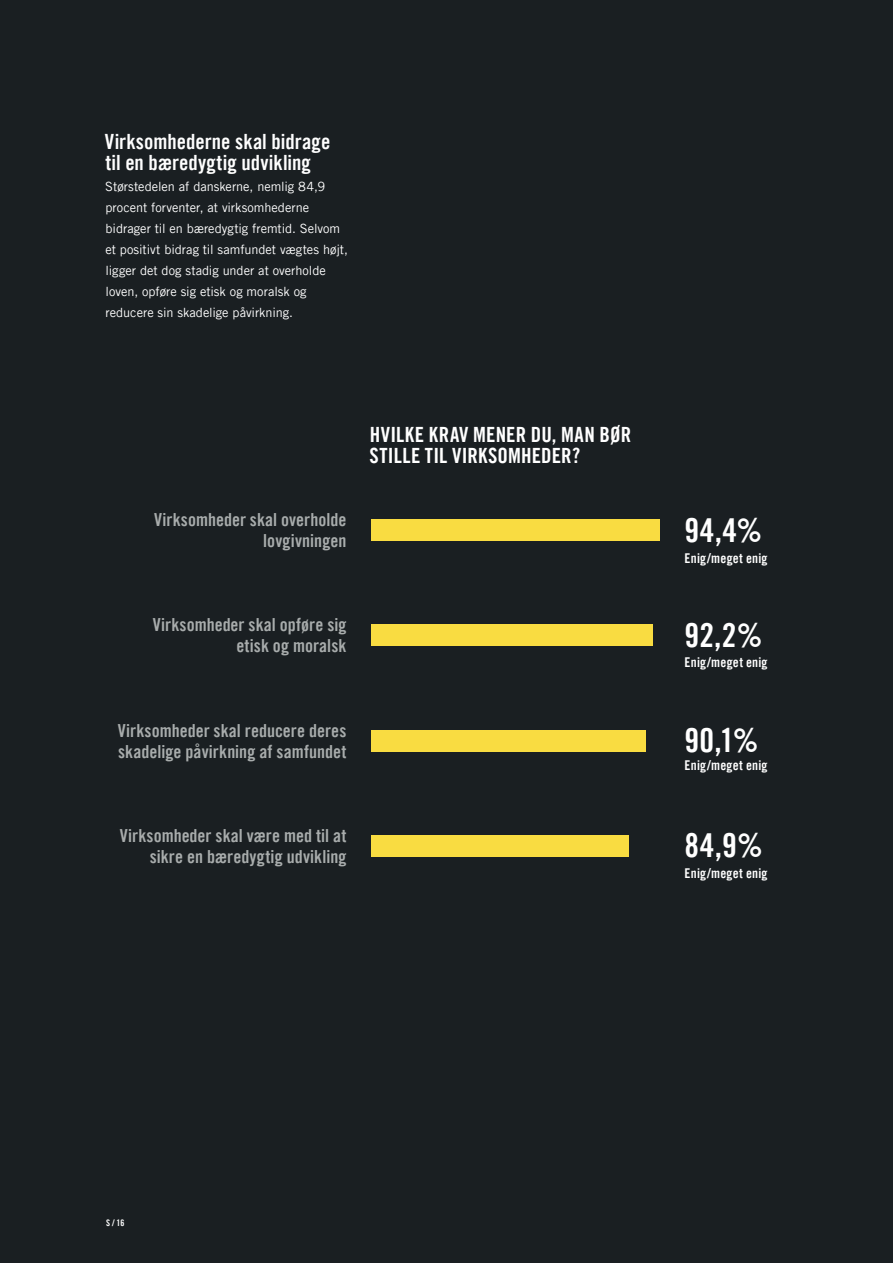
<style>
.page{position:relative;width:893px;height:1263px;background:#1a1f22}
.page>*{position:absolute;margin:0;border:0;box-sizing:border-box;transform-origin:0 0}
.t1{font:33px "Trade Gothic LT Pro Bd Cn 20";letter-spacing:.02em;color:#fff}
.brød{font:21px/21px "Trade Gothic LT Pro Bd Cn 20";letter-spacing:.005em;color:#fff}
.t2{font:18px/21px "Trade Gothic LT Pro Bd Cn 20";letter-spacing:.005em;color:#a8acac;text-align:right}
.t3{font:13.5px "Trade Gothic LT Pro Bd Cn 20";letter-spacing:.015em;color:#fff}
.brød-2{font:12.75px/21px "Trade Gothic LT Pro";color:#fff}
.t4{font:9px "Trade Gothic LT Pro Bd Cn 20";color:#fff}
</style>
<div class="page">
<div style="left:371px;top:520px;width:289px;height:21px;background:#f9dc41"></div>
<div style="left:371px;top:625px;width:282px;height:21px;background:#f9dc41"></div>
<div style="left:371px;top:730px;width:275px;height:21px;background:#f9dc41"></div>
<div style="left:371px;top:835px;width:258px;height:21px;background:#f9dc41"></div>
<p class="brød" style="left:105px;top:130px;width:227px">Virksomhederne skal bidrage til en bæredygtig udvikling</p>
<p class="brød-2" style="left:105px;top:175px;width:244px">Størstedelen af danskerne, nemlig 84,9 procent forventer, at virksomhederne bidrager til en bæredygtig fremtid. Selvom et positivt bidrag til samfundet vægtes højt, ligger det dog stadig under at overholde loven, opføre sig etisk og moralsk og reducere sin skadelige påvirkning.</p>
<p class="brød" style="left:370px;top:424px;width:263px">HVILKE KRAV MENER DU, MAN BØR<br>STILLE TIL VIRKSOMHEDER?</p>
<p class="t2" style="left:154px;top:509px;width:194px">Virksomheder skal overholde lovgivningen</p>
<p class="t1" style="left:684px;top:511px;width:79px">94,4%</p>
<p class="t3" style="left:685px;top:550px;width:84px">Enig/meget enig</p>
<p class="t2" style="left:153px;top:614px;width:195px">Virksomheder skal opføre sig etisk og moralsk</p>
<p class="t1" style="left:684px;top:616px;width:79px">92,2%</p>
<p class="t3" style="left:685px;top:654px;width:84px">Enig/meget enig</p>
<p class="t2" style="left:118px;top:719px;width:230px;text-align:left">Virksomheder skal reducere deres skadelige påvirkning af samfundet</p>
<p class="t1" style="left:684px;top:721px;width:76px">90,1%</p>
<p class="t3" style="left:685px;top:757px;width:84px">Enig/meget enig</p>
<p class="t2" style="left:120px;top:824px;width:228px">Virksomheder skal være med til at sikre en bæredygtig udvikling</p>
<p class="t1" style="left:684px;top:826px;width:80px">84,9%</p>
<p class="t3" style="left:685px;top:865px;width:84px">Enig/meget enig</p>
<p class="t4" style="left:106px;top:1217px;width:20px">S / 16</p>
</div>
